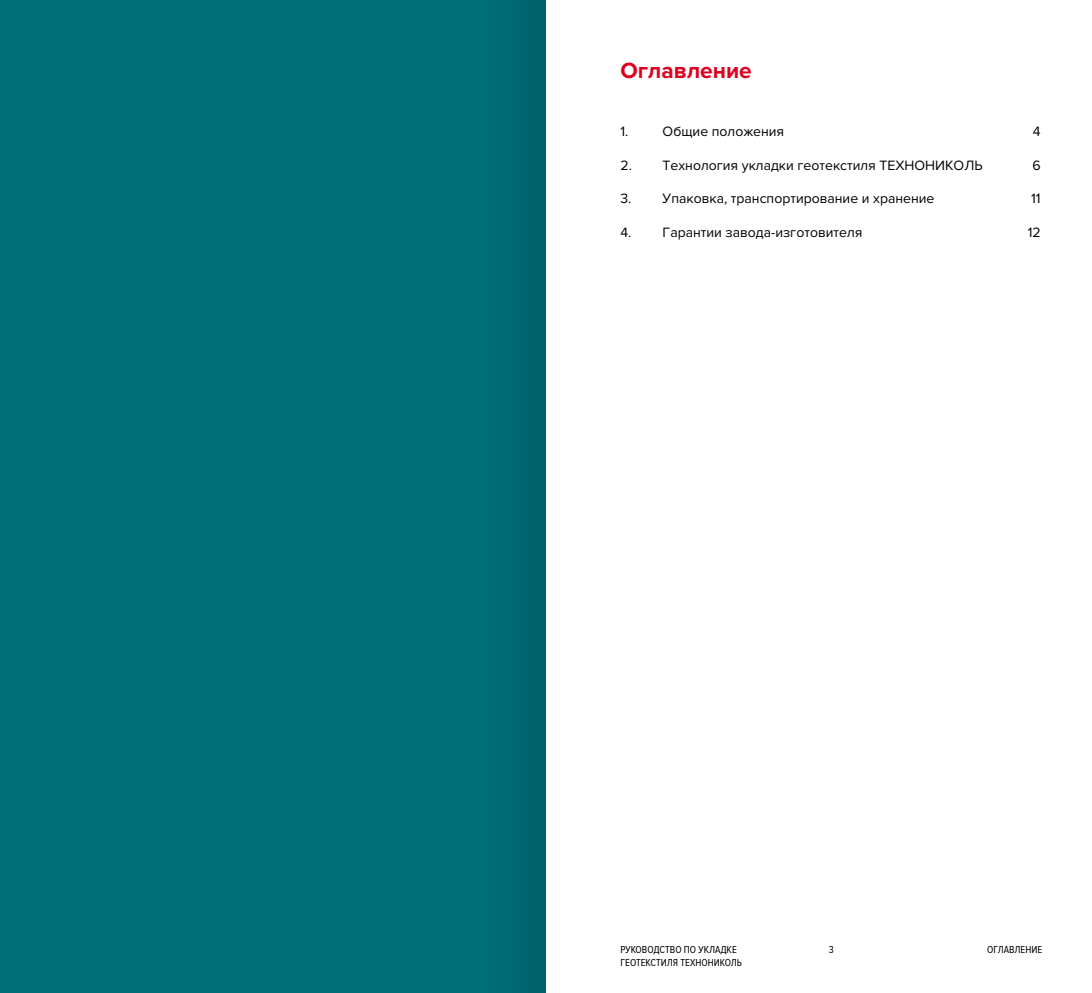
<style>
.page{position:relative;width:1092px;height:993px;background:#fff}
.page>*{position:absolute;margin:0;border:0;box-sizing:border-box;transform-origin:0 0}
.t1{font:700 22.75px "Proxima Nova";color:#df0020}
.t2{font:14px "Proxima Nova";color:#000}
.t3{font:10.5px/12.6px "Proxima Nova Cond";color:#000}
</style>
<div class="page">
<div style="left:0;top:0;width:546px;height:992px;background:#006f78"></div>
<div style="left:483px;top:0;width:63px;height:992px;background:#006870"></div>
<h1 class="t1" style="left:620px;top:57px;width:133px">Оглавление</h1>
<p class="t2" style="left:620px;top:123px;width:32px">1. О</p>
<p class="t2" style="left:673px;top:123px;width:112px">бщие положения</p>
<p class="t2" style="left:1032px;top:123px;width:9px">4</p>
<p class="t2" style="left:620px;top:157px;width:32px">2. Т</p>
<p class="t2" style="left:670px;top:157px;width:275px">ехнология укладки геотекстиля ТЕХНОНИКОЛ</p>
<p class="t2" style="left:974px;top:157px;width:10px">Ь</p>
<p class="t2" style="left:1032px;top:157px;width:10px">6</p>
<p class="t2" style="left:620px;top:190px;width:32px">3. У</p>
<p class="t2" style="left:671px;top:190px;width:264px">паковка, транспортирование и хранение</p>
<p class="t2" style="left:1031px;top:190px;width:11px">11</p>
<p class="t2" style="left:620px;top:224px;width:32px">4. Г</p>
<p class="t2" style="left:670px;top:224px;width:194px">арантии завода-изготовителя</p>
<p class="t2" style="left:1027px;top:224px;width:14px">12</p>
<p class="t3" style="left:620px;top:943px;width:118px">Руководство по укладке геотекстиля ТЕХНОНИКОЛ</p>
<p class="t3" style="left:736px;top:955px;width:7px">Ь</p>
<p class="t3" style="left:828px;top:943px;width:6px">3</p>
<p class="t3" style="left:987px;top:943px;width:57px">оглавление</p>
</div>
